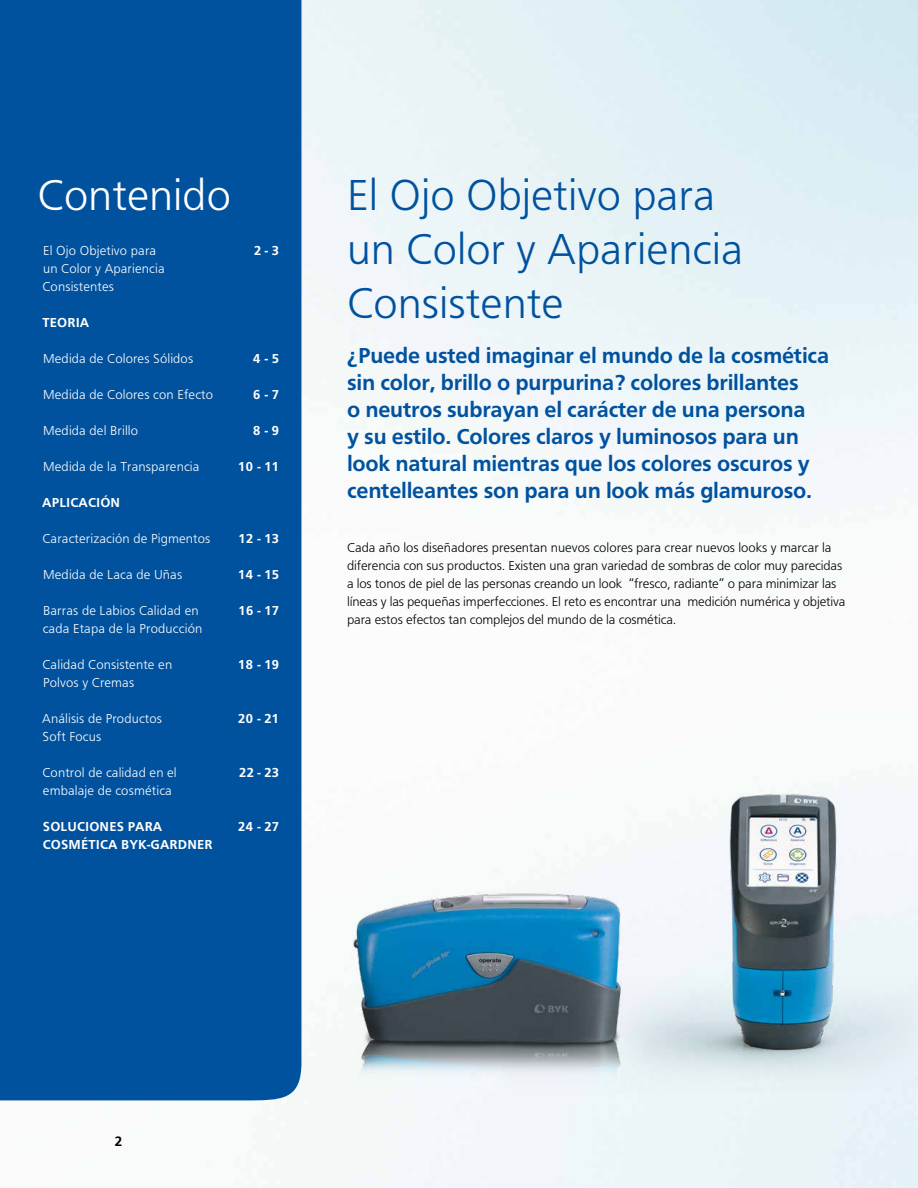
<style>
.page{position:relative;width:918px;height:1188px;background:#fff}
.page>*{position:absolute;margin:0;border:0;box-sizing:border-box;transform-origin:0 0}
.t1{font:300 45px/54px "F015";color:#00529f}
.t2{font:300 45px "F015";color:#fff}
.t3{font:500 22.5px/27px "F015";letter-spacing:-.01em;color:#00529f}
.t4{font:300 13.5px/18px "F015";letter-spacing:-.01em;color:#000}
.t5{font:300 13.5px/18px "F015";letter-spacing:.01em;color:#fff}
.t6{font:500 13.5px/18px "F015";letter-spacing:.01em;color:#fff}
.t7{font:700 13.5px "Frutiger LT";color:#000}
</style>
<div class="page">
<img style="left:649px;top:754px;width:269px;height:339px">
<img style="left:279px;top:777px;width:388px;height:411px">
<div style="left:0;top:0;width:301px;height:1100px;background:#00529f"></div>
<h1 class="t2" style="left:38px;top:169px;width:195px">Contenido</h1>
<p class="t5" style="left:43px;top:241px;width:124px">El Ojo Objetivo para un Color y Apariencia<br>Consistentes</p>
<p class="t6" style="left:42px;top:313px;width:48px">TEORIA</p>
<p class="t5" style="left:43px;top:349px;width:152px">Medida de Colores Sólidos</p>
<p class="t5" style="left:43px;top:385px;width:171px">Medida de Colores con Efecto</p>
<p class="t5" style="left:43px;top:421px;width:97px">Medida del Brillo</p>
<p class="t5" style="left:43px;top:457px;width:158px">Medida de la Transparencia</p>
<p class="t6" style="left:42px;top:493px;width:79px">APLICACIÓN</p>
<p class="t5" style="left:43px;top:529px;width:169px">Caracterización de Pigmentos</p>
<p class="t5" style="left:43px;top:565px;width:141px">Medida de Laca de Uñas</p>
<p class="t5" style="left:43px;top:601px;width:161px">Barras de Labios Calidad en cada Etapa de la Producción</p>
<p class="t5" style="left:43px;top:655px;width:131px">Calidad Consistente en<br>Polvos y Cremas</p>
<p class="t5" style="left:42px;top:709px;width:121px">Análisis de Productos<br>Soft Focus</p>
<p class="t5" style="left:43px;top:763px;width:136px">Control de calidad en el embalaje de cosmética</p>
<p class="t6" style="left:43px;top:817px;width:171px">SOLUCIONES PARA<br>COSMÉTICA BYK-GARDNER</p>
<p class="t6" style="left:254px;top:241px;width:27px">2 - 3</p>
<p class="t6" style="left:253px;top:349px;width:28px">4 - 5</p>
<p class="t6" style="left:253px;top:385px;width:28px">6 - 7</p>
<p class="t6" style="left:253px;top:421px;width:28px">8 - 9</p>
<p class="t6" style="left:238px;top:457px;width:42px">10 - 11</p>
<p class="t6" style="left:239px;top:529px;width:42px">12 - 13</p>
<p class="t6" style="left:238px;top:565px;width:42px">14 - 15</p>
<p class="t6" style="left:239px;top:601px;width:42px">16 - 17</p>
<p class="t6" style="left:238px;top:655px;width:42px">18 - 19</p>
<p class="t6" style="left:238px;top:709px;width:42px">20 - 21</p>
<p class="t6" style="left:239px;top:763px;width:41px">22 - 23</p>
<p class="t6" style="left:238px;top:817px;width:42px">24 - 27</p>
<h1 class="t1" style="left:347px;top:168px;width:398px">El Ojo Objetivo para un Color y Apariencia<br>Consistente</h1>
<p class="t3" style="left:347px;top:342px;width:484px">¿Puede usted imaginar el mundo de la cosmética sin color, brillo o purpurina? colores brillantes<br>o neutros subrayan el carácter de una persona<br>y su estilo. Colores claros y luminosos para un look natural mientras que los colores oscuros y centelleantes son para un look más glamuroso.</p>
<p class="t4" style="left:347px;top:538px;width:500px">Cada año los diseñadores presentan nuevos colores para crear nuevos looks y marcar la diferencia con sus productos. Existen una gran variedad de sombras de color muy parecidas a los tonos de piel de las personas creando un look “fresco, radiante” o para minimizar las líneas y las pequeñas imperfecciones. El reto es encontrar una medición numérica y objetiva para estos efectos tan complejos del mundo de la cosmética.</p>
<p class="t7" style="left:115px;top:1133px;width:9px">2</p>
</div>
